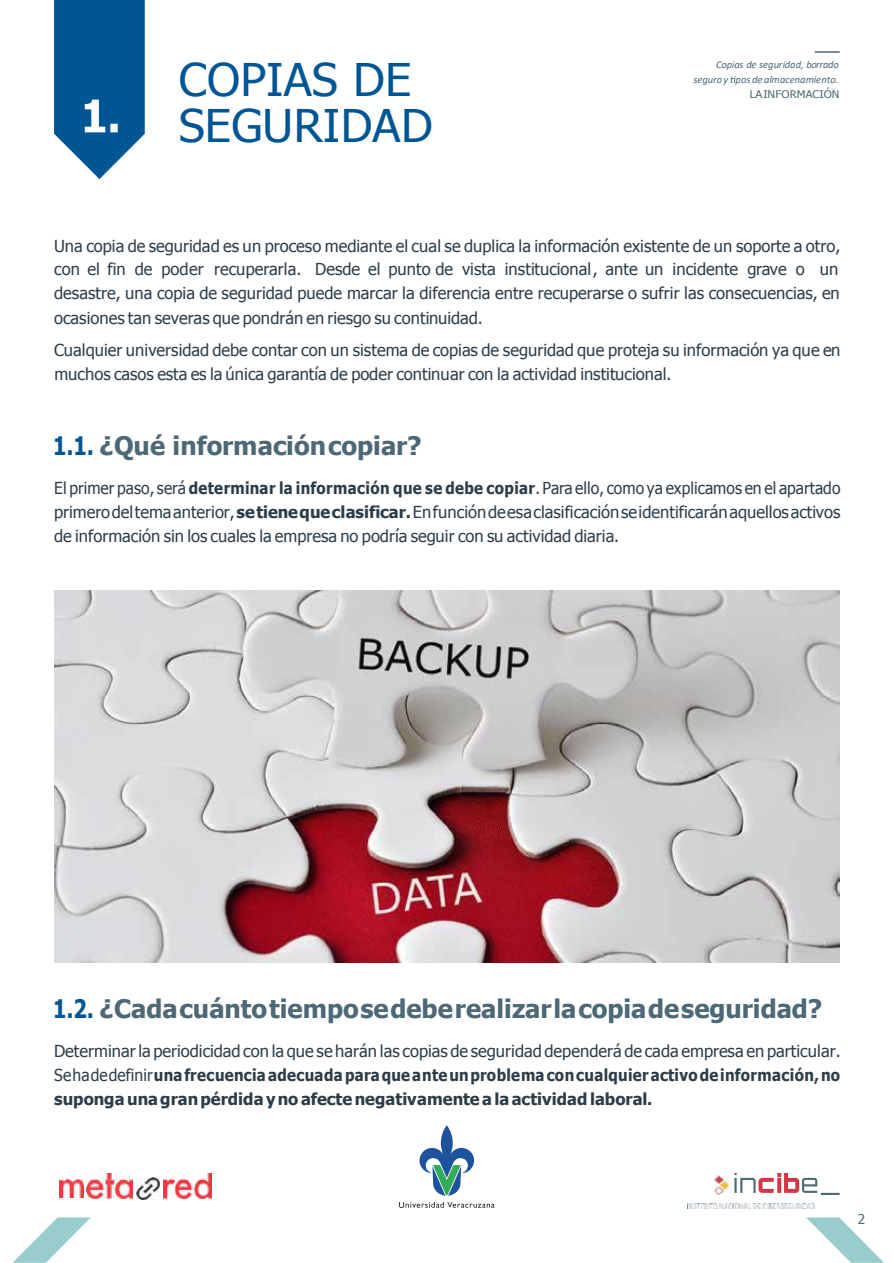
<style>
.page{position:relative;width:894px;height:1263px;background:#fff}
.page>*{position:absolute;margin:0;border:0;box-sizing:border-box;transform-origin:0 0}
.t1{font:45px/46.2px "Tahoma";letter-spacing:.005em;color:#005595;scale:1.04 1}
.t2{font:700 25.5px "Tahoma";color:#4d6876}
.t3{font:16.5px/24px "Tahoma";color:#2c3d4a}
.t4{font:16.5px/24px "Tahoma";color:#2c3d4a;text-align:justify;scale:.95 1}
.t5{font:700 16.5px/24px "Tahoma";color:#2c3d4a;text-align:justify;scale:.91 1}
.t6{font:13.5px "Tahoma";color:#4d6876}
.t7{font:italic 10.5px/14.7px "Calibri";letter-spacing:-.015em;color:#4d6876;text-align:right}
.t8{font:10.5px "Tahoma";letter-spacing:.01em;color:#4d6876;scale:1.08 1}
.s1{color:#005595}
.s2{font-weight:700}
.s3{font-weight:400}
</style>
<div class="page">
<svg style="left:13px;top:1217px;width:78px;height:46px"></svg>
<svg style="left:806px;top:1217px;width:77px;height:46px"></svg>
<img style="left:687px;top:1204px;width:127px;height:5px">
<img style="left:137px;top:1178px;width:22px;height:22px">
<img style="left:86px;top:1174px;width:47px;height:24px">
<img style="left:163px;top:1174px;width:49px;height:24px">
<img style="left:60px;top:1180px;width:24px;height:18px">
<img style="left:714px;top:1176px;width:14px;height:19px">
<svg style="left:734px;top:1173px;width:105px;height:22px"></svg>
<svg style="left:730px;top:76px;width:5px;height:7px"></svg>
<hr style="left:814px;top:51px;width:25px;height:2px;background:#4d6876">
<img style="left:54px;top:590px;width:785px;height:372px">
<svg style="left:54px;top:0;width:91px;height:179px"></svg>
<svg style="left:419px;top:1125px;width:55px;height:71px"></svg>
<svg style="left:399px;top:1202px;width:95px;height:6px"></svg>
<h1 class="t1" style="left:179px;top:54px;width:246px">COPIAS DE<br>SEGURIDAD</h1>
<p class="t7" style="left:693px;top:57px;width:147px">Copias de seguridad, borrado seguro y pos de almacenamiento.</p>
<p class="t8" style="left:749px;top:87px;width:85px">LAINFORMACIÓN</p>
<p class="t3" style="left:54px;top:233px;width:787px">Una copia de seguridad es un proceso mediante el cual se duplica la información existente de un soporte a otro, con el fin de poder recuperarla. Desde el punto de vista institucional, ante un incidente grave o un desastre, una copia de seguridad puede marcar la diferencia entre recuperarse o sufrir las consecuencias, en ocasiones tan severas que pondrán en riesgo su continuidad.</p>
<p class="t3" style="left:54px;top:337px;width:787px">Cualquier universidad debe contar con un sistema de copias de seguridad que proteja su información ya que en muchos casos esta es la única garantía de poder continuar con la actividad institucional.</p>
<h2 class="t2" style="left:53px;top:427px;width:370px"><span class="s1">1.1.</span> ¿Qué informacióncopiar?</h2>
<p class="t4" style="left:54px;top:476px;width:829px">El primer paso, será <span class="s2">determinar la información que se debe copiar</span>. Para ello, como ya explicamos en el apartado primerodeltemaanterior,<span class="s2">setienequeclasificar.</span>Enfuncióndeesaclasificaciónseidentificaránaquellosactivos de información sin los cuales la empresa no podría seguir con su actividad diaria.</p>
<h2 class="t2" style="left:53px;top:991px;width:770px"><span class="s1">1.2.</span> ¿Cadacuántotiemposedeberealizarlacopiadeseguridad?</h2>
<p class="t5" style="left:54px;top:1038px;width:865px"><span class="s3">Determinar la periodicidad con la que se harán las copias de seguridad dependerá de cada empresa en particular.<br>Sehadedefinir</span>unafrecuenciaadecuadaparaqueanteunproblemaconcualquieractivodeinformación,no suponga unagranpérdida yno afecte negativamentea la actividad laboral.</p>
<p class="t6" style="left:857px;top:1210px;width:9px">2</p>
</div>
